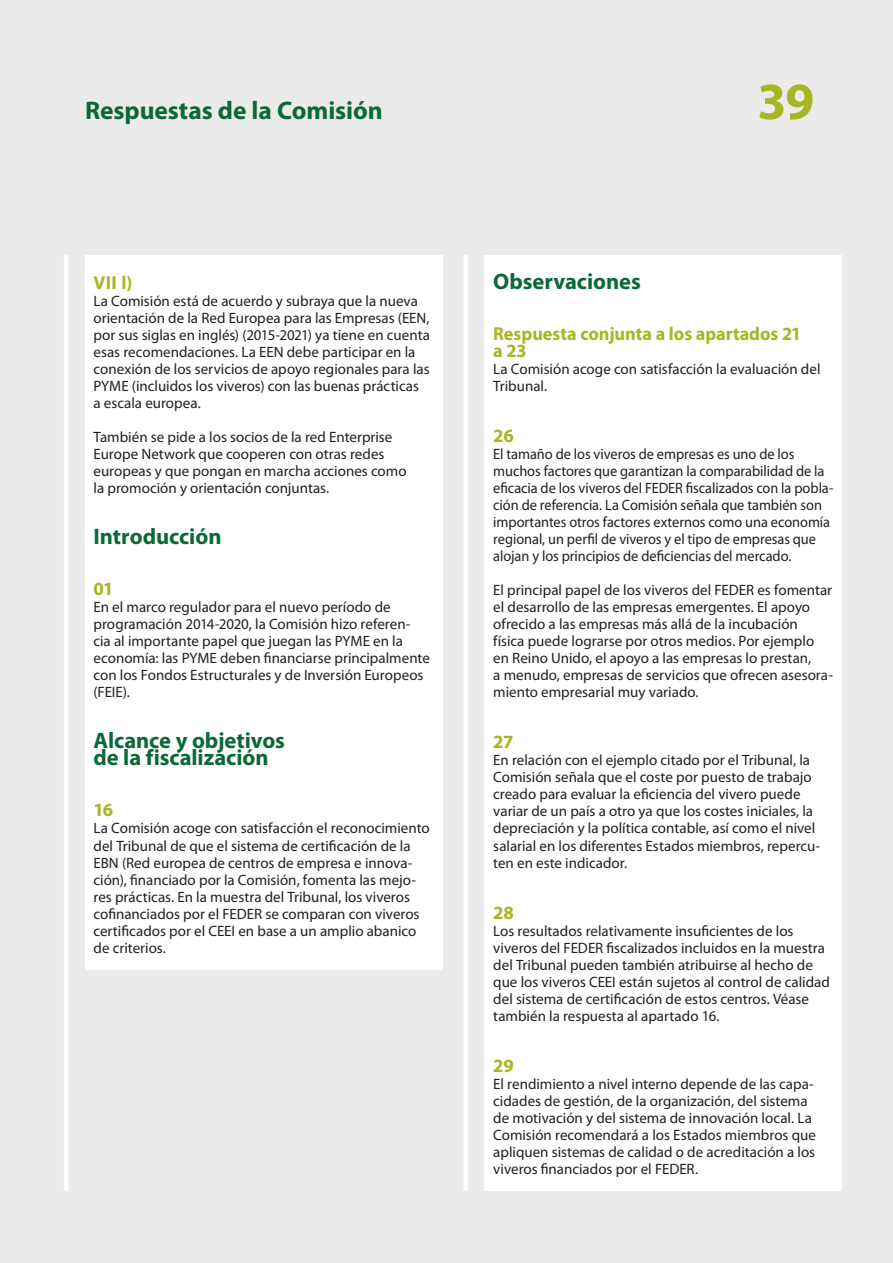
<style>
.page{position:relative;width:893px;height:1263px;background:#ebebeb}
.page>*{position:absolute;margin:0;border:0;box-sizing:border-box;transform-origin:0 0}
.t1{font:700 52.5px "Myriad Pro";color:#a7b621}
.t2{font:700 25.5px "Myriad Pro";letter-spacing:-.005em;color:#0b6938}
.K_02_-_REP_TITRE_1_1{font:700 22.5px/17px "Myriad Pro";letter-spacing:-.005em;color:#0b6938}
.K_03_-_REP_CHIFFRE{font:700 18.75px/17px "Myriad Pro";color:#a7b621}
.K_04_-_REP_TEXTE_COU{font:15px/17px "Myriad Pro";color:#231f20}
.K_04_-_REP_TEXTE_COU-2{font:15px/17px "Myriad Pro";color:#231f20;scale:.96 1}
</style>
<div class="page">
<hr style="left:64px;top:255px;width:4px;height:936px;background:#fff">
<div style="left:463px;top:255px;width:5px;height:936px;background:#fff"></div>
<div style="left:485px;top:255px;width:357px;height:936px;background:#fff"></div>
<div style="left:85px;top:255px;width:357px;height:714px;background:#fff"></div>
<h2 class="t2" style="left:85px;top:94px;width:299px">Respuestas de la Comisión</h2>
<p class="K_03_-_REP_CHIFFRE" style="left:94px;top:274px;width:40px">VII l)</p>
<p class="K_04_-_REP_TEXTE_COU" style="left:94px;top:292px;width:338px">La Comisión está de acuerdo y subraya que la nueva orientación de la Red Europea para las Empresas (EEN, por sus siglas en inglés) (2015-2021) ya tiene en cuenta esas recomendaciones. La EEN debe participar en la conexión de los servicios de apoyo regionales para las PYME (incluidos los viveros) con las buenas prácticas a escala europea.</p>
<p class="K_04_-_REP_TEXTE_COU" style="left:94px;top:428px;width:315px">También se pide a los socios de la red Enterprise Europe Network que cooperen con otras redes europeas y que pongan en marcha acciones como la promoción y orientación conjuntas.</p>
<p class="K_02_-_REP_TITRE_1_1" style="left:94px;top:527px;width:129px">Introducción</p>
<p class="K_03_-_REP_CHIFFRE" style="left:94px;top:580px;width:22px">01</p>
<p class="K_04_-_REP_TEXTE_COU" style="left:94px;top:599px;width:338px">En el marco regulador para el nuevo período de programación 2014-2020, la Comisión hizo referen‑ cia al importante papel que juegan las PYME en la economía: las PYME deben financiarse principalmente con los Fondos Estructurales y de Inversión Europeos (FEIE).</p>
<p class="K_02_-_REP_TITRE_1_1" style="left:94px;top:732px;width:193px">Alcance y objetivos de la fiscalización</p>
<p class="K_03_-_REP_CHIFFRE" style="left:94px;top:801px;width:21px">16</p>
<p class="K_04_-_REP_TEXTE_COU" style="left:94px;top:820px;width:338px">La Comisión acoge con satisfacción el reconocimiento del Tribunal de que el sistema de certificación de la EBN (Red europea de centros de empresa e innova‑ ción), financiado por la Comisión, fomenta las mejo‑ res prácticas. En la muestra del Tribunal, los viveros cofinanciados por el FEDER se comparan con viveros certificados por el CEEI en base a un amplio abanico de criterios.</p>
<h1 class="t1" style="left:757px;top:67px;width:58px">39</h1>
<p class="K_02_-_REP_TITRE_1_1" style="left:493px;top:272px;width:149px">Observaciones</p>
<p class="K_03_-_REP_CHIFFRE" style="left:493px;top:325px;width:310px">Respuesta conjunta a los apartados 21 a 23</p>
<p class="K_04_-_REP_TEXTE_COU" style="left:493px;top:360px;width:329px">La Comisión acoge con satisfacción la evaluación del<br>Tribunal.</p>
<p class="K_03_-_REP_CHIFFRE" style="left:493px;top:427px;width:22px">26</p>
<p class="K_04_-_REP_TEXTE_COU-2" style="left:493px;top:445px;width:356px">El tamaño de los viveros de empresas es uno de los muchos factores que garantizan la comparabilidad de la eficacia de los viveros del FEDER fiscalizados con la pobla‑ ción de referencia. La Comisión señala que también son importantes otros factores externos como una economía regional, un perfil de viveros y el tipo de empresas que alojan y los principios de deficiencias del mercado.</p>
<p class="K_04_-_REP_TEXTE_COU" style="left:493px;top:582px;width:341px">El principal papel de los viveros del FEDER es fomentar el desarrollo de las empresas emergentes. El apoyo ofrecido a las empresas más allá de la incubación<br>física puede lograrse por otros medios. Por ejemplo en Reino Unido, el apoyo a las empresas lo prestan,<br>a menudo, empresas de servicios que ofrecen asesora‑ miento empresarial muy variado.</p>
<p class="K_03_-_REP_CHIFFRE" style="left:493px;top:733px;width:22px">27</p>
<p class="K_04_-_REP_TEXTE_COU" style="left:493px;top:752px;width:328px">En relación con el ejemplo citado por el Tribunal, la Comisión señala que el coste por puesto de trabajo creado para evaluar la eficiencia del vivero puede variar de un país a otro ya que los costes iniciales, la depreciación y la política contable, así como el nivel salarial en los diferentes Estados miembros, repercu‑ ten en este indicador.</p>
<p class="K_03_-_REP_CHIFFRE" style="left:493px;top:903px;width:22px">28</p>
<p class="K_04_-_REP_TEXTE_COU" style="left:493px;top:922px;width:338px">Los resultados relativamente insuficientes de los viveros del FEDER fiscalizados incluidos en la muestra del Tribunal pueden también atribuirse al hecho de que los viveros CEEI están sujetos al control de calidad del sistema de certificación de estos centros. Véase también la respuesta al apartado 16.</p>
<p class="K_03_-_REP_CHIFFRE" style="left:493px;top:1056px;width:22px">29</p>
<p class="K_04_-_REP_TEXTE_COU" style="left:493px;top:1075px;width:324px">El rendimiento a nivel interno depende de las capa‑ cidades de gestión, de la organización, del sistema de motivación y del sistema de innovación local. La Comisión recomendará a los Estados miembros que apliquen sistemas de calidad o de acreditación a los viveros financiados por el FEDER.</p>
</div>
